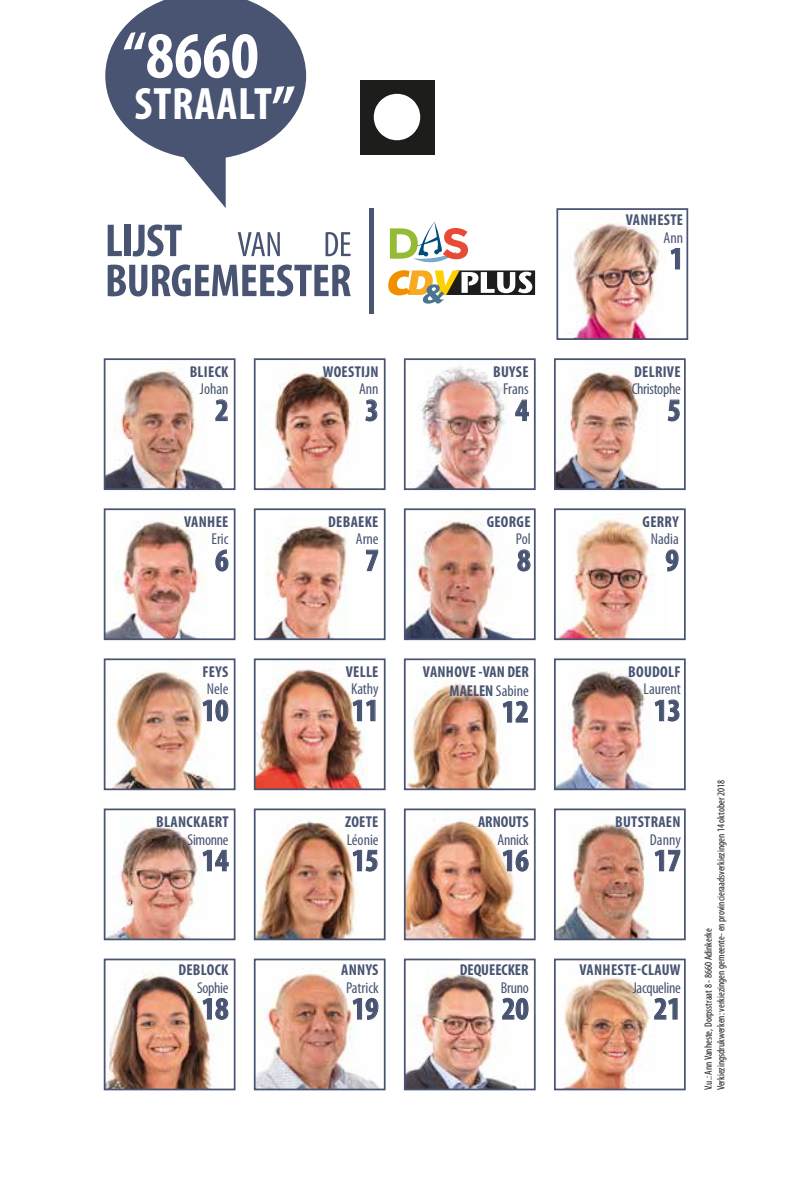
<style>
.page{position:relative;width:794px;height:1191px;background:#fff}
.page>*{position:absolute;margin:0;border:0;box-sizing:border-box;transform-origin:0 0}
.t1{font:700 condensed 66.33px "Myriad Pro";color:#fff}
.t2{font:64.75px "Zapf Dingbats ITC";color:#fff}
.t3{font:700 condensed 45.68px "Myriad Pro";letter-spacing:.02em;color:#fff}
.t4{font:700 condensed 31.5px "Myriad Pro";color:#485472}
.t5{font:700 condensed 15.75px "Myriad Pro";letter-spacing:.02em;color:#485472}
.t6{font:condensed 15.75px "Myriad Pro";letter-spacing:-.01em;color:#485472}
.t7{font:700 condensed 15.75px/18.9px "Myriad Pro";color:#485472;text-align:right}
.t8{font:condensed 10.5px/12.6px "Myriad Pro";color:#1d1d1b}
.s1{font-size:66.33px}
.s2{font-weight:400}
</style>
<div class="page">
<svg style="left:388px;top:221px;width:147px;height:83px"></svg>
<svg style="left:108px;top:225px;width:14px;height:31px"></svg>
<div style="left:124px;top:225px;width:7px;height:31px;background:#485472"></div>
<svg style="left:133px;top:224px;width:49px;height:32px"></svg>
<svg style="left:238px;top:232px;width:42px;height:24px"></svg>
<svg style="left:325px;top:232px;width:25px;height:24px"></svg>
<svg style="left:108px;top:264px;width:243px;height:32px"></svg>
<hr style="left:370px;top:209px;width:4px;height:105px;background:#485472">
<div style="left:360px;top:81px;width:74px;height:74px;background:#1d1d1b"></div>
<img style="left:556px;top:208px;width:133px;height:132px">
<img style="left:103px;top:508px;width:133px;height:133px">
<img style="left:103px;top:658px;width:133px;height:133px">
<img style="left:103px;top:808px;width:133px;height:133px">
<img style="left:103px;top:958px;width:133px;height:133px">
<img style="left:253px;top:508px;width:133px;height:133px">
<img style="left:253px;top:658px;width:133px;height:133px">
<img style="left:253px;top:808px;width:133px;height:133px">
<img style="left:253px;top:958px;width:133px;height:133px">
<img style="left:403px;top:508px;width:133px;height:133px">
<img style="left:554px;top:658px;width:132px;height:133px">
<img style="left:554px;top:808px;width:132px;height:133px">
<img style="left:554px;top:958px;width:132px;height:133px">
<img style="left:403px;top:658px;width:133px;height:133px">
<img style="left:403px;top:808px;width:133px;height:133px">
<img style="left:403px;top:958px;width:133px;height:133px">
<img style="left:554px;top:508px;width:132px;height:133px">
<img style="left:554px;top:358px;width:132px;height:133px">
<img style="left:403px;top:358px;width:133px;height:133px">
<img style="left:253px;top:358px;width:133px;height:133px">
<img style="left:103px;top:358px;width:133px;height:133px">
<svg style="left:105px;top:0;width:201px;height:208px;fill:#485472"></svg>
<h1 class="t1" style="left:123px;top:19px;width:137px">“8660</h1>
<h3 class="t3" style="left:134px;top:79px;width:162px">STRAALT<span class="s1">”</span></h3>
<h2 class="t2" style="left:371px;top:87px;width:53px">●</h2>
<h3 class="t5" style="left:190px;top:363px;width:40px">BLIECK</h3>
<h3 class="t6" style="left:200px;top:380px;width:30px">Johan</h3>
<h3 class="t4" style="left:215px;top:393px;width:15px">2</h3>
<h3 class="t5" style="left:184px;top:513px;width:46px">VANHEE</h3>
<h3 class="t6" style="left:211px;top:530px;width:19px">Eric</h3>
<h3 class="t4" style="left:215px;top:543px;width:15px">6</h3>
<h3 class="t5" style="left:202px;top:663px;width:28px">FEYS</h3>
<h3 class="t6" style="left:207px;top:680px;width:23px">Nele</h3>
<h3 class="t4" style="left:202px;top:693px;width:28px">10</h3>
<h3 class="t5" style="left:156px;top:813px;width:74px">BLANCKAERT</h3>
<h3 class="t6" style="left:188px;top:831px;width:42px">Simonne</h3>
<h3 class="t4" style="left:202px;top:843px;width:28px">14</h3>
<h3 class="t5" style="left:178px;top:961px;width:52px">DEBLOCK</h3>
<h3 class="t6" style="left:197px;top:979px;width:33px">Sophie</h3>
<h3 class="t4" style="left:202px;top:991px;width:28px">18</h3>
<h3 class="t5" style="left:323px;top:363px;width:57px">WOESTIJN</h3>
<h3 class="t6" style="left:359px;top:380px;width:21px">Ann</h3>
<h3 class="t4" style="left:365px;top:393px;width:15px">3</h3>
<h3 class="t5" style="left:328px;top:513px;width:52px">DEBAEKE</h3>
<h3 class="t6" style="left:356px;top:530px;width:24px">Arne</h3>
<h3 class="t4" style="left:365px;top:543px;width:15px">7</h3>
<h3 class="t5" style="left:346px;top:663px;width:34px">VELLE</h3>
<h3 class="t6" style="left:351px;top:680px;width:29px">Kathy</h3>
<h3 class="t4" style="left:352px;top:693px;width:28px">11</h3>
<h3 class="t5" style="left:345px;top:813px;width:35px">ZOETE</h3>
<h3 class="t6" style="left:347px;top:831px;width:33px">Léonie</h3>
<h3 class="t4" style="left:352px;top:843px;width:28px">15</h3>
<h3 class="t5" style="left:341px;top:961px;width:39px">ANNYS</h3>
<h3 class="t6" style="left:346px;top:979px;width:34px">Patrick</h3>
<h3 class="t4" style="left:352px;top:991px;width:28px">19</h3>
<h3 class="t5" style="left:493px;top:363px;width:37px">BUYSE</h3>
<h3 class="t6" style="left:503px;top:380px;width:27px">Frans</h3>
<h3 class="t4" style="left:515px;top:393px;width:15px">4</h3>
<h3 class="t5" style="left:487px;top:513px;width:45px">GEORGE</h3>
<h3 class="t6" style="left:516px;top:530px;width:16px">Pol</h3>
<h3 class="t4" style="left:517px;top:543px;width:15px">8</h3>
<h3 class="t7" style="left:423px;top:662px;width:107px">VANHOVE -VAN DER<br>MAELEN <span class="s2">Sabine</span></h3>
<h3 class="t4" style="left:502px;top:694px;width:28px">12</h3>
<h3 class="t7" style="left:478px;top:812px;width:52px">ARNOUTS</h3>
<h3 class="t6" style="left:497px;top:831px;width:33px">Annick</h3>
<h3 class="t4" style="left:502px;top:843px;width:28px">16</h3>
<h3 class="t7" style="left:460px;top:961px;width:70px">DEQUEECKER</h3>
<h3 class="t6" style="left:501px;top:979px;width:29px">Bruno</h3>
<h3 class="t4" style="left:502px;top:991px;width:28px">20</h3>
<h3 class="t5" style="left:626px;top:211px;width:59px">VANHESTE</h3>
<h3 class="t6" style="left:663px;top:229px;width:21px">Ann</h3>
<h3 class="t4" style="left:670px;top:241px;width:15px">1</h3>
<h3 class="t5" style="left:634px;top:363px;width:48px">DELRIVE</h3>
<h3 class="t6" style="left:631px;top:380px;width:51px">Christophe</h3>
<h3 class="t4" style="left:667px;top:393px;width:15px">5</h3>
<h3 class="t5" style="left:642px;top:513px;width:38px">GERRY</h3>
<h3 class="t6" style="left:651px;top:530px;width:29px">Nadia</h3>
<h3 class="t4" style="left:665px;top:543px;width:15px">9</h3>
<h3 class="t5" style="left:628px;top:663px;width:54px">BOUDOLF</h3>
<h3 class="t6" style="left:643px;top:680px;width:39px">Laurent</h3>
<h3 class="t4" style="left:654px;top:693px;width:28px">13</h3>
<h3 class="t5" style="left:615px;top:813px;width:67px">BUTSTRAEN</h3>
<h3 class="t6" style="left:650px;top:831px;width:32px">Danny</h3>
<h3 class="t4" style="left:654px;top:843px;width:28px">17</h3>
<h3 class="t5" style="left:579px;top:961px;width:103px">VANHESTE-CLAUW</h3>
<h3 class="t6" style="left:633px;top:979px;width:50px">Jacqueline</h3>
<h3 class="t4" style="left:654px;top:991px;width:28px">21</h3>
<p class="t8" style="left:702px;top:1090px;width:312px;rotate:-90deg">V.u.: Ann Vanheste, Dorpsstraat 8 - 8660 Adinkerke<br>Verkiezingsdrukwerken: verkiezingen gemeente- en provincieraadsverkiezingen 14 oktober 2018</p>
</div>
